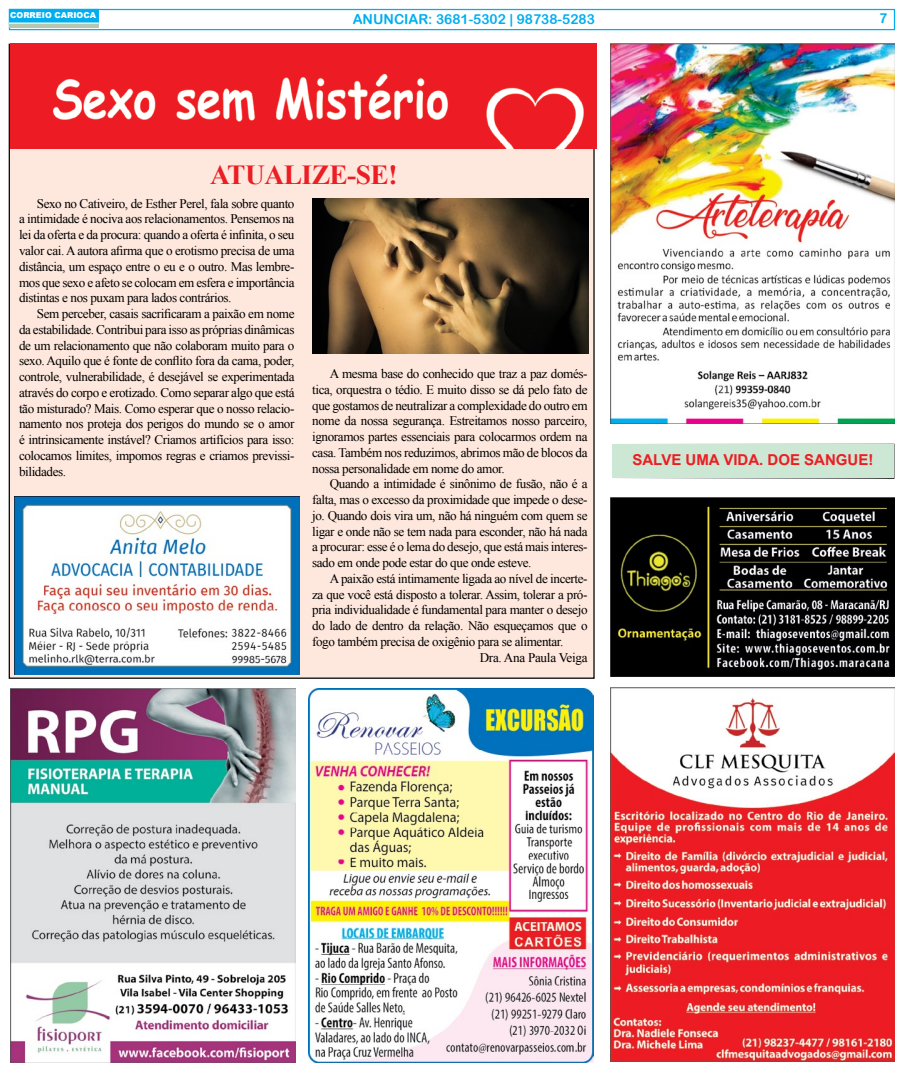
<style>
.page{position:relative;width:904px;height:1071px;background:#fff}
.page>*{position:absolute;margin:0;border:0;box-sizing:border-box;transform-origin:0 0}
.t1{font:700 27.5px "Times New Roman";letter-spacing:-.02em;color:#ed1d24}
.t2{font:700 15px "Arial";color:#ed1d24}
.t3{font:13.75px "Arial Rounded MT Bold";color:#00aeef}
.t4{font:13.12px/15.8px "Times New Roman";letter-spacing:-.03em;color:#000;text-align:justify}
.t5{font:900 8.12px "Arial";color:#fff}
</style>
<div class="page">
<div style="left:9px;top:44px;width:585px;height:634px;background:#fee7dc"></div>
<div style="left:9px;top:9px;width:886px;height:21px;border:1px solid #00aeef"></div>
<div style="left:9px;top:9px;width:90px;height:15px;background:#00aeef"></div>
<div style="left:9px;top:23px;width:90px;height:5px;background:#b6c7b1"></div>
<hr style="left:9px;top:22px;width:90px;height:2px;background:#fff">
<div style="left:611px;top:443px;width:283px;height:35px;background:#cce7d3;border:1px solid #fff"></div>
<img style="left:10px;top:44px;width:586px;height:105px">
<img style="left:15px;top:496px;width:284px;height:178px">
<img style="left:610px;top:44px;width:284px;height:379px">
<img style="left:610px;top:497px;width:284px;height:179px">
<img style="left:11px;top:688px;width:284px;height:373px">
<img style="left:308px;top:688px;width:285px;height:374px">
<img style="left:610px;top:687px;width:284px;height:374px">
<img style="left:312px;top:198px;width:276px;height:156px">
<p class="t5" style="left:10px;top:9px;width:87px">CORREIO CARIOCA</p>
<p class="t3" style="left:353px;top:11px;width:243px">ANUNCIAR: 3681-5302 | 98738-5283</p>
<p class="t3" style="left:879px;top:10px;width:10px">7</p>
<h1 class="t1" style="left:210px;top:155px;width:189px">ATUALIZE-SE!</h1>
<p class="t4" style="left:19px;top:195px;width:277px;text-indent:18px">Sexo no Cativeiro, de Esther Perel, fala sobre quanto a intimidade é nociva aos relacionamentos. Pensemos na lei da oferta e da procura: quando a oferta é infinita, o seu valor cai. A autora afirma que o erotismo precisa de uma distância, um espaço entre o eu e o outro. Mas lembre&shy;mos que sexo e afeto se colocam em esfera e importância distintas e nos puxam para lados contrários.</p>
<p class="t4" style="left:19px;top:305px;width:277px;text-indent:18px">Sem perceber, casais sacrificaram a paixão em nome da estabilidade. Contribui para isso as próprias dinâmicas de um relacionamento que não colaboram muito para o sexo. Aquilo que é fonte de conflito fora da cama, poder, controle, vulnerabilidade, é desejável se experimentada através do corpo e erotizado. Como separar algo que está tão misturado? Mais. Como esperar que o nosso relacio&shy;namento nos proteja dos perigos do mundo se o amor é intrinsicamente instável? Criamos artifícios para isso: colocamos limites, impomos regras e criamos previssi&shy;bilidades.</p>
<p class="t4" style="left:312px;top:365px;width:277px;text-indent:18px">A mesma base do conhecido que traz a paz domés&shy;tica, orquestra o tédio. E muito disso se dá pelo fato de que gostamos de neutralizar a complexidade do outro em nome da nossa segurança. Estreitamos nosso parceiro, ignoramos partes essenciais para colocarmos ordem na casa. Também nos reduzimos, abrimos mão de blocos da nossa personalidade em nome do amor.</p>
<p class="t4" style="left:312px;top:475px;width:277px;text-indent:18px">Quando a intimidade é sinônimo de fusão, não é a falta, mas o excesso da proximidade que impede o dese&shy;jo. Quando dois vira um, não há ninguém com quem se ligar e onde não se tem nada para esconder, não há nada a procurar: esse é o lema do desejo, que está mais interes&shy;sado em onde pode estar do que onde esteve.</p>
<p class="t4" style="left:330px;top:570px;width:259px">A paixão está intimamente ligada ao nível de incerte-</p>
<p class="t4" style="left:312px;top:586px;width:277px">za que você está disposto a tolerar. Assim, tolerar a pró-</p>
<p class="t4" style="left:312px;top:601px;width:277px">pria individualidade é fundamental para manter o desejo</p>
<p class="t4" style="left:312px;top:617px;width:277px">do lado de dentro da relação. Não esqueçamos que o</p>
<p class="t4" style="left:312px;top:633px;width:253px">fogo também precisa de oxigênio para se alimentar.</p>
<p class="t4" style="left:479px;top:649px;width:109px">Dra. Ana Paula Veiga</p>
<p class="t2" style="left:632px;top:449px;width:242px">SALVE UMA VIDA. DOE SANGUE!</p>
</div>
